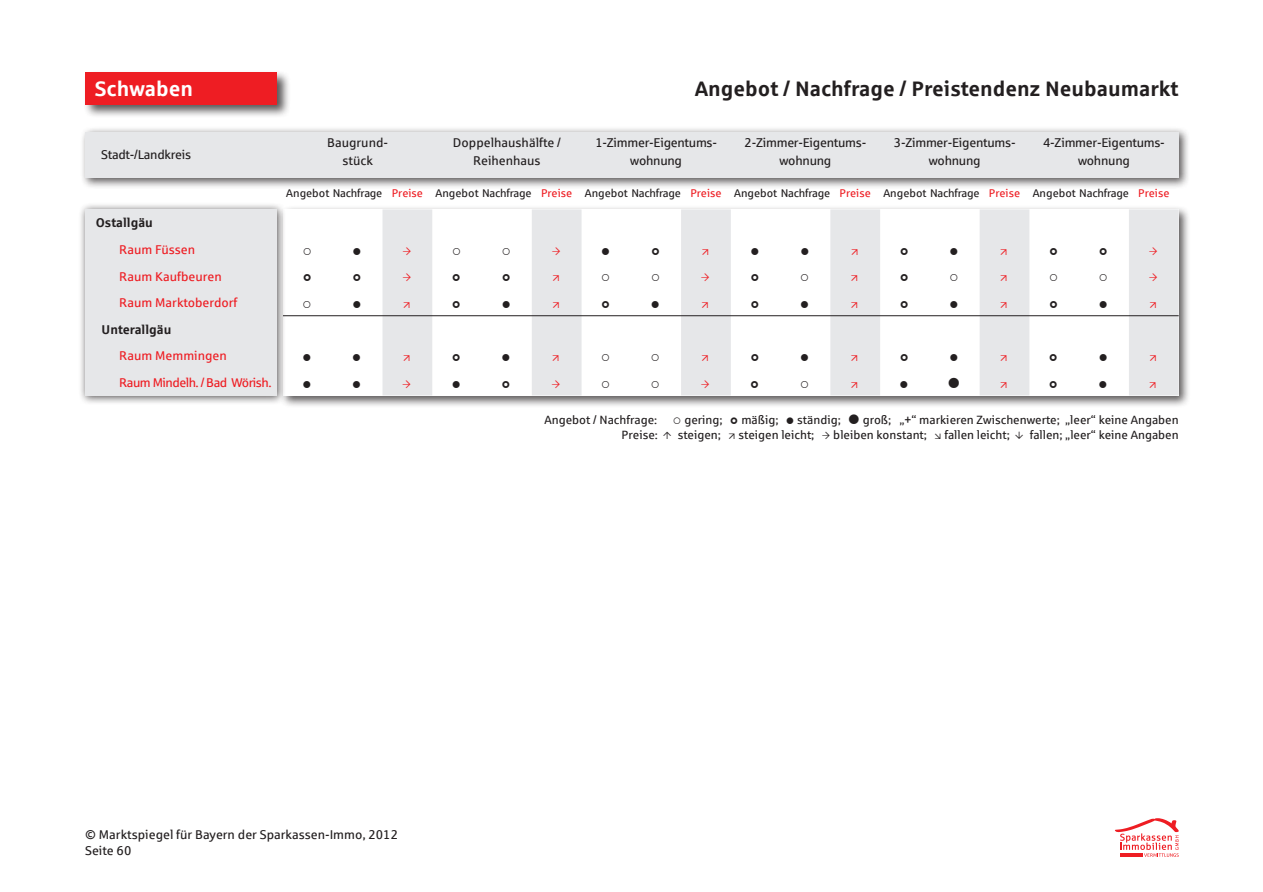
<style>
.page{position:relative;width:1263px;height:892px;background:#fff}
.page>*{position:absolute;margin:0;border:0;box-sizing:border-box;transform-origin:0 0}
.t1{font:700 21px "Sparkasse Rg";color:#231f20}
.t2{font:700 21px "Sparkasse Rg";color:#fff}
.t3{font:12.75px/18px "Sparkasse Rg";letter-spacing:-.02em;color:#231f20;text-align:center}
.t4{font:12.75px/18px "Sparkasse Rg";color:#231f20;text-align:center}
.t5{font:12.75px/26.5px "Sparkasse Rg";color:#ee1d23}
.t6{font:12.75px/26.5px "Sparkasse Rg";letter-spacing:-.04em;color:#ee1d23}
.t7{font:700 12.75px "Sparkasse Rg";color:#231f20}
.t8{font:12px "Sparkasse Rg";color:#231f20}
.t9{font:11.25px "Sparkasse Rg";color:#231f20}
.s1{color:#ee1d23}
</style>
<div class="page">
<div style="left:279px;top:205px;width:911px;height:203px;background:#231f20;opacity:.75"></div>
<div style="left:283px;top:209px;width:895px;height:186px;background:#fff"></div>
<div style="left:83px;top:70px;width:207px;height:49px;background:#231f20;opacity:.75"></div>
<div style="left:85px;top:72px;width:191px;height:32px;background:#ee1d23"></div>
<div style="left:78px;top:202px;width:208px;height:203px;background:#231f20;opacity:.75"></div>
<div style="left:85px;top:209px;width:191px;height:186px;background:#e6e7e9"></div>
<div style="left:80px;top:127px;width:1109px;height:62px;background:#231f20;opacity:.75"></div>
<div style="left:85px;top:132px;width:1093px;height:46px;background:#e6e7e9"></div>
<svg style="left:382px;top:209px;width:796px;height:186px"></svg>
<hr style="left:283px;top:315px;width:895px;height:1px;background:#231f20">
<svg style="left:1115px;top:818px;width:63px;height:39px"></svg>
<svg style="left:453px;top:248px;width:7px;height:7px"></svg>
<svg style="left:502px;top:248px;width:7px;height:7px"></svg>
<svg style="left:602px;top:248px;width:7px;height:7px"></svg>
<svg style="left:652px;top:248px;width:7px;height:7px"></svg>
<svg style="left:702px;top:249px;width:6px;height:6px"></svg>
<svg style="left:751px;top:248px;width:7px;height:7px"></svg>
<svg style="left:801px;top:248px;width:7px;height:7px"></svg>
<svg style="left:851px;top:249px;width:6px;height:6px"></svg>
<svg style="left:900px;top:248px;width:7px;height:7px"></svg>
<svg style="left:950px;top:248px;width:7px;height:7px"></svg>
<svg style="left:1000px;top:249px;width:6px;height:6px"></svg>
<svg style="left:1049px;top:248px;width:7px;height:7px"></svg>
<svg style="left:1099px;top:248px;width:7px;height:7px"></svg>
<svg style="left:453px;top:274px;width:7px;height:7px"></svg>
<svg style="left:502px;top:274px;width:7px;height:7px"></svg>
<svg style="left:553px;top:276px;width:5px;height:5px"></svg>
<svg style="left:602px;top:274px;width:7px;height:7px"></svg>
<svg style="left:652px;top:274px;width:6px;height:7px"></svg>
<svg style="left:751px;top:274px;width:7px;height:7px"></svg>
<svg style="left:801px;top:274px;width:7px;height:7px"></svg>
<svg style="left:851px;top:276px;width:6px;height:5px"></svg>
<svg style="left:900px;top:274px;width:7px;height:7px"></svg>
<svg style="left:950px;top:274px;width:7px;height:7px"></svg>
<svg style="left:1000px;top:276px;width:6px;height:5px"></svg>
<svg style="left:1049px;top:274px;width:7px;height:7px"></svg>
<svg style="left:1099px;top:274px;width:7px;height:7px"></svg>
<svg style="left:403px;top:302px;width:6px;height:6px"></svg>
<svg style="left:453px;top:301px;width:6px;height:7px"></svg>
<svg style="left:502px;top:301px;width:7px;height:7px"></svg>
<svg style="left:553px;top:302px;width:5px;height:6px"></svg>
<svg style="left:602px;top:301px;width:7px;height:7px"></svg>
<svg style="left:651px;top:301px;width:7px;height:7px"></svg>
<svg style="left:702px;top:302px;width:6px;height:6px"></svg>
<svg style="left:751px;top:301px;width:7px;height:7px"></svg>
<svg style="left:801px;top:301px;width:7px;height:7px"></svg>
<svg style="left:851px;top:302px;width:6px;height:6px"></svg>
<svg style="left:900px;top:301px;width:7px;height:7px"></svg>
<svg style="left:950px;top:301px;width:7px;height:7px"></svg>
<svg style="left:1000px;top:302px;width:6px;height:6px"></svg>
<svg style="left:1049px;top:301px;width:7px;height:7px"></svg>
<svg style="left:1099px;top:301px;width:7px;height:7px"></svg>
<svg style="left:1149px;top:302px;width:6px;height:6px"></svg>
<svg style="left:403px;top:355px;width:6px;height:6px"></svg>
<svg style="left:452px;top:354px;width:7px;height:7px"></svg>
<svg style="left:502px;top:354px;width:7px;height:7px"></svg>
<svg style="left:553px;top:355px;width:5px;height:6px"></svg>
<svg style="left:602px;top:354px;width:7px;height:7px"></svg>
<svg style="left:651px;top:354px;width:7px;height:7px"></svg>
<svg style="left:702px;top:355px;width:5px;height:6px"></svg>
<svg style="left:751px;top:354px;width:7px;height:7px"></svg>
<svg style="left:801px;top:354px;width:6px;height:7px"></svg>
<svg style="left:851px;top:355px;width:6px;height:6px"></svg>
<svg style="left:900px;top:354px;width:7px;height:7px"></svg>
<svg style="left:950px;top:354px;width:7px;height:7px"></svg>
<svg style="left:1000px;top:355px;width:6px;height:6px"></svg>
<svg style="left:1049px;top:354px;width:7px;height:7px"></svg>
<svg style="left:1099px;top:354px;width:7px;height:7px"></svg>
<svg style="left:1149px;top:355px;width:6px;height:6px"></svg>
<svg style="left:452px;top:381px;width:7px;height:7px"></svg>
<svg style="left:502px;top:381px;width:7px;height:7px"></svg>
<svg style="left:602px;top:381px;width:7px;height:7px"></svg>
<svg style="left:651px;top:381px;width:7px;height:7px"></svg>
<svg style="left:751px;top:381px;width:7px;height:7px"></svg>
<svg style="left:800px;top:381px;width:7px;height:7px"></svg>
<svg style="left:851px;top:382px;width:6px;height:6px"></svg>
<svg style="left:900px;top:381px;width:7px;height:7px"></svg>
<svg style="left:948px;top:377px;width:10px;height:11px"></svg>
<svg style="left:1000px;top:382px;width:6px;height:6px"></svg>
<svg style="left:1049px;top:381px;width:7px;height:7px"></svg>
<svg style="left:1099px;top:381px;width:7px;height:7px"></svg>
<svg style="left:1149px;top:382px;width:6px;height:6px"></svg>
<svg style="left:403px;top:247px;width:8px;height:8px"></svg>
<svg style="left:552px;top:247px;width:8px;height:8px"></svg>
<svg style="left:1149px;top:247px;width:7px;height:8px"></svg>
<svg style="left:403px;top:273px;width:7px;height:9px"></svg>
<svg style="left:701px;top:273px;width:8px;height:9px"></svg>
<svg style="left:1149px;top:273px;width:7px;height:9px"></svg>
<svg style="left:403px;top:380px;width:7px;height:8px"></svg>
<svg style="left:552px;top:380px;width:7px;height:8px"></svg>
<svg style="left:701px;top:380px;width:8px;height:8px"></svg>
<h1 class="t2" style="left:95px;top:75px;width:100px">Schwaben</h1>
<h1 class="t1" style="left:694px;top:75px;width:485px">Angebot / Nachfrage / Preistendenz Neubaumarkt</h1>
<p class="t3" style="left:101px;top:145px;width:92px">Stadt-/Landkreis</p>
<p class="t4" style="left:327px;top:134px;width:62px">Baugrund&shy;stück</p>
<p class="t4" style="left:453px;top:134px;width:109px">Doppelhaushälfte /<br>Reihenhaus</p>
<p class="t3" style="left:595px;top:134px;width:123px">1-Zimmer-Eigentums&shy;wohnung</p>
<p class="t3" style="left:744px;top:134px;width:123px">2-Zimmer-Eigentums&shy;wohnung</p>
<p class="t3" style="left:893px;top:134px;width:123px">3-Zimmer-Eigentums&shy;wohnung</p>
<p class="t3" style="left:1042px;top:134px;width:123px">4-Zimmer-Eigentums&shy;wohnung</p>
<p class="t9" style="left:286px;top:187px;width:884px">Angebot Nachfrage <span class="s1">Preise</span> Angebot Nachfrage <span class="s1">Preise</span> Angebot Nachfrage <span class="s1">Preise</span> Angebot Nachfrage <span class="s1">Preise</span> Angebot Nachfrage <span class="s1">Preise</span> Angebot Nachfrage <span class="s1">Preise</span></p>
<p class="t7" style="left:96px;top:215px;width:59px">Ostallgäu</p>
<p class="t5" style="left:119px;top:236px;width:120px">Raum Füssen<br>Raum Kaufbeuren<br>Raum Marktoberdorf</p>
<p class="t7" style="left:102px;top:321px;width:71px">Unterallgäu</p>
<p class="t6" style="left:119px;top:342px;width:154px">Raum Memmingen<br>Raum Mindelh. / Bad Wörish.</p>
<p class="t8" style="left:544px;top:413px;width:114px">Angebot / Nachfrage:</p>
<p class="t8" style="left:684px;top:413px;width:40px">gering;</p>
<p class="t8" style="left:741px;top:413px;width:39px">mäßig;</p>
<p class="t8" style="left:797px;top:413px;width:45px">ständig;</p>
<p class="t8" style="left:862px;top:413px;width:317px">groß; „+“ markieren Zwischenwerte; „leer“ keine Angaben</p>
<p class="t8" style="left:621px;top:428px;width:38px">Preise:</p>
<p class="t8" style="left:677px;top:428px;width:45px">steigen;</p>
<p class="t8" style="left:738px;top:428px;width:273px">steigen leicht; ✓ bleiben konstant; ✔ fallen leicht;</p>
<p class="t8" style="left:1029px;top:428px;width:150px">fallen; „leer“ keine Angaben</p>
<p class="t4" style="left:85px;top:825px;width:314px">© Marktspiegel für Bayern der Sparkassen-Immo, 2012</p>
<p class="t3" style="left:85px;top:841px;width:48px">Seite 60</p>
</div>
